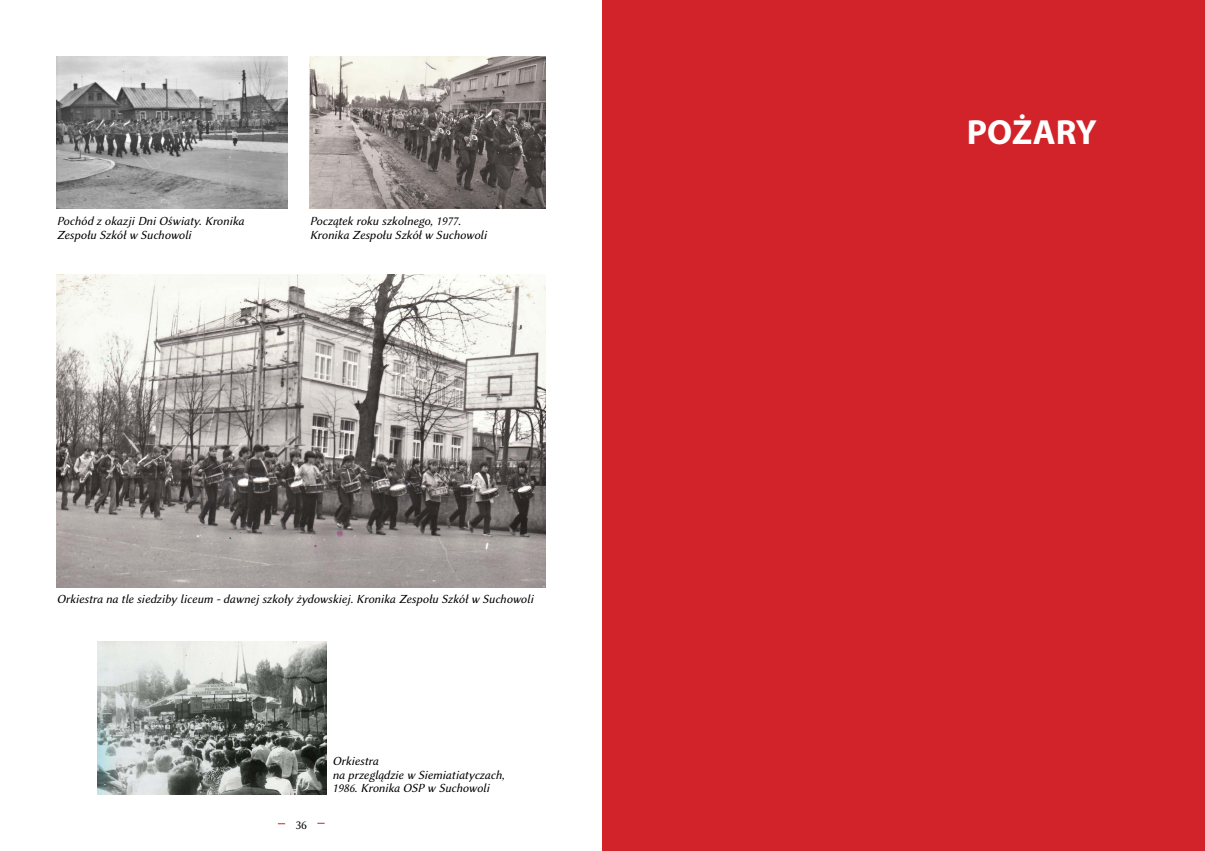
<style>
.page{position:relative;width:1205px;height:851px;background:#fff}
.page>*{position:absolute;margin:0;border:0;box-sizing:border-box;transform-origin:0 0}
.t1{font:700 35px "Myriad Pro";color:#fff}
.t2{font:italic 12.5px/13.8px "Libertinus Sans";color:#000}
.t3{font:12.5px "Libertinus Sans";color:#000}
</style>
<div class="page">
<img style="left:57px;top:57px;width:231px;height:151px">
<img style="left:310px;top:57px;width:236px;height:151px">
<img style="left:57px;top:275px;width:489px;height:312px">
<img style="left:97px;top:641px;width:229px;height:153px">
<div style="left:602px;top:0;width:603px;height:850px;background:#d2232a"></div>
<p class="t2" style="left:57px;top:214px;width:189px">Pochód z okazji Dni Oświaty. Kronika<br>Zespołu Szkół w Suchowoli</p>
<p class="t2" style="left:310px;top:214px;width:179px">Początek roku szkolnego, 1977.<br>Kronika Zespołu Szkół w Suchowoli</p>
<p class="t2" style="left:57px;top:592px;width:478px">Orkiestra na tle siedziby liceum - dawnej szkoły żydowskiej. Kronika Zespołu Szkół w Suchowoli</p>
<p class="t3" style="left:295px;top:817px;width:13px">36</p>
<p class="t2" style="left:332px;top:753px;width:174px">Orkiestra<br>na przeglądzie w Siemiatiatyczach,<br>1986. Kronika OSP w Suchowoli</p>
<h1 class="t1" style="left:967px;top:112px;width:132px">POŻARY</h1>
</div>
